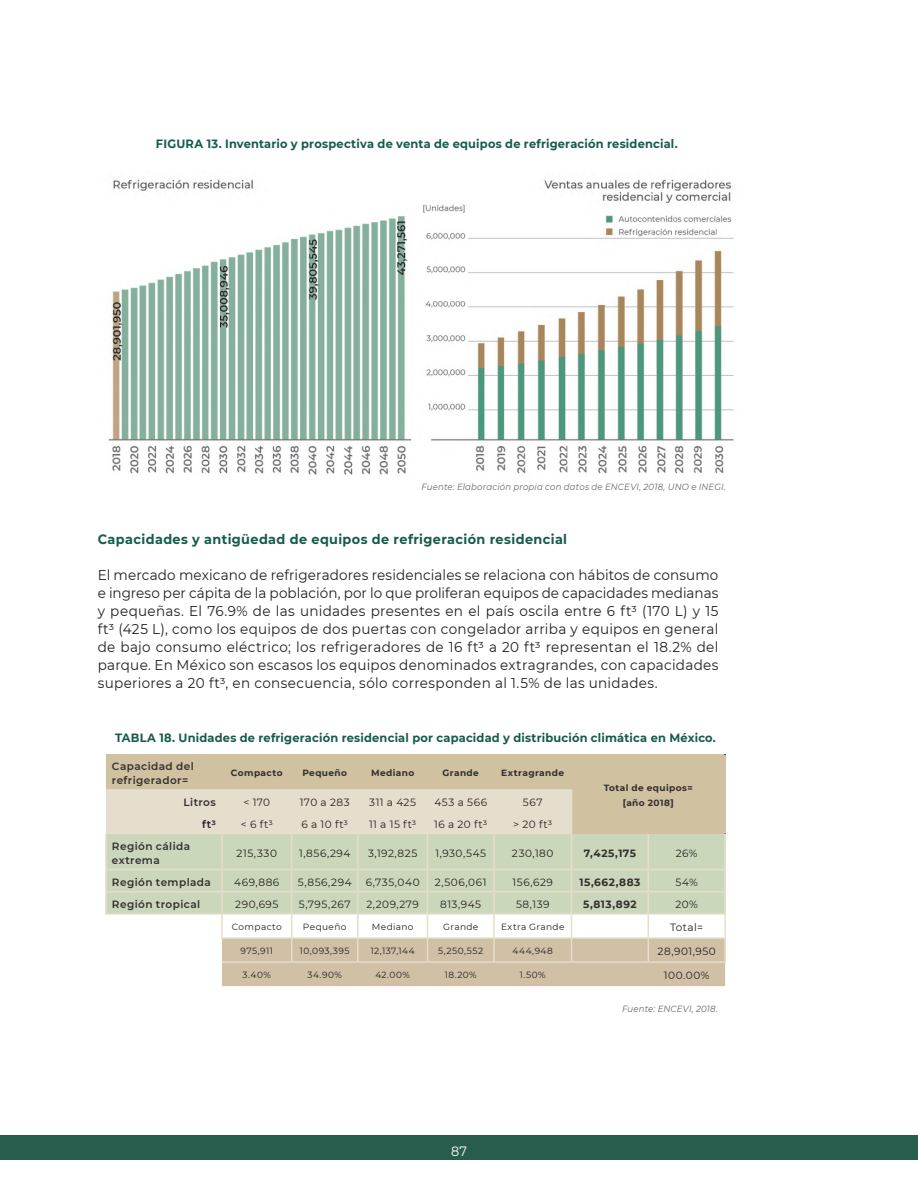
<style>
.page{position:relative;width:918px;height:1188px;background:#fff}
.page>*{position:absolute;margin:0;border:0;box-sizing:border-box;transform-origin:0 0}
.t1{font:14.25px/18px "Montserrat";letter-spacing:.025em;color:#231f20;text-align:justify;scale:.95 1}
.t2{font:700 13.5px "Montserrat";letter-spacing:.03em;color:#165b4e;scale:.95 1}
.t3{font:13.5px "Montserrat";color:#fff;scale:.95 1}
.t4{font:700 12px "Montserrat";letter-spacing:.015em;color:#165b4e;scale:.95 1}
.t5{font:10.5px "Montserrat";letter-spacing:.05em;color:#231f20}
.t6{font:600 10.5px/13.5px "Montserrat";letter-spacing:.04em;color:#312f30}
.t7{font:700 10.5px "Montserrat";letter-spacing:.05em;color:#312f30}
.t8{font:600 10.5px "Montserrat";color:#231f20}
.t9{font:9px "Montserrat";letter-spacing:.045em;color:#231f20}
.t10{font:italic 9px "Montserrat";letter-spacing:.02em;color:#656969;scale:.95 1}
.t11{font:700 9px "Montserrat";letter-spacing:.045em;color:#312f30}
</style>
<div class="page">
<div style="left:0;top:1136px;width:918px;height:24px;background:#285c4d"></div>
<img style="left:108px;top:179px;width:626px;height:296px">
<div style="left:106px;top:754px;width:618px;height:80px;background:#d0c2a0"></div>
<div style="left:107px;top:834px;width:617px;height:79px;background:#cbd7ba"></div>
<hr style="left:724px;top:754px;width:2px;height:36px;background:#231f20">
<hr style="left:105px;top:834px;width:2px;height:35px;background:#e6decc">
<hr style="left:221px;top:834px;width:2px;height:35px;background:#e6decc">
<hr style="left:291px;top:834px;width:1px;height:35px;background:#e6decc">
<hr style="left:357px;top:834px;width:2px;height:35px;background:#e6decc">
<hr style="left:427px;top:834px;width:1px;height:35px;background:#e6decc">
<hr style="left:493px;top:834px;width:2px;height:35px;background:#e6decc">
<hr style="left:571px;top:834px;width:1px;height:35px;background:#e6decc">
<hr style="left:648px;top:834px;width:1px;height:35px;background:#e6decc">
<hr style="left:724px;top:834px;width:2px;height:36px;background:#e6decc">
<hr style="left:221px;top:915px;width:2px;height:22px;background:#e6decc">
<hr style="left:724px;top:914px;width:2px;height:24px;background:#e6decc">
<div style="left:106px;top:790px;width:466px;height:44px;background:#e6decc"></div>
<hr style="left:221px;top:937px;width:71px;height:2px;background:#e6decc">
<hr style="left:724px;top:938px;width:2px;height:23px;background:#e6decc">
<hr style="left:648px;top:961px;width:78px;height:2px;background:#e6decc">
<hr style="left:105px;top:892px;width:2px;height:21px;background:#e6decc">
<hr style="left:221px;top:893px;width:2px;height:20px;background:#e6decc">
<hr style="left:724px;top:892px;width:2px;height:22px;background:#e6decc">
<hr style="left:105px;top:913px;width:117px;height:2px;background:#e6decc">
<hr style="left:105px;top:870px;width:2px;height:22px;background:#e6decc">
<hr style="left:105px;top:869px;width:117px;height:1px;background:#e6decc">
<hr style="left:222px;top:869px;width:70px;height:1px;background:#e6decc">
<hr style="left:292px;top:869px;width:66px;height:1px;background:#e6decc">
<hr style="left:358px;top:869px;width:70px;height:1px;background:#e6decc">
<hr style="left:428px;top:869px;width:66px;height:1px;background:#e6decc">
<hr style="left:494px;top:869px;width:78px;height:1px;background:#e6decc">
<hr style="left:572px;top:869px;width:76px;height:1px;background:#e6decc">
<hr style="left:648px;top:869px;width:76px;height:1px;background:#e6decc">
<hr style="left:221px;top:870px;width:2px;height:21px;background:#e6decc">
<svg style="left:222px;top:870px;width:503px;height:116px"></svg>
<hr style="left:724px;top:870px;width:2px;height:22px;background:#e6decc">
<hr style="left:107px;top:891px;width:115px;height:2px;background:#e6decc">
<hr style="left:222px;top:891px;width:70px;height:2px;background:#e6decc">
<hr style="left:292px;top:891px;width:66px;height:2px;background:#e6decc">
<hr style="left:358px;top:891px;width:70px;height:2px;background:#e6decc">
<hr style="left:428px;top:891px;width:66px;height:2px;background:#e6decc">
<hr style="left:494px;top:891px;width:78px;height:2px;background:#e6decc">
<hr style="left:572px;top:891px;width:76px;height:2px;background:#e6decc">
<hr style="left:648px;top:891px;width:76px;height:2px;background:#e6decc">
<hr style="left:722px;top:755px;width:4px;height:79px;background:#d1bfa6">
<p class="t4" style="left:156px;top:136px;width:551px">FIGURA 13. Inventario y prospectiva de venta de equipos de refrigeración residencial.</p>
<p class="t10" style="left:422px;top:481px;width:322px">Fuente: Elaboración propia con datos de ENCEVI, 2018, UNO e INEGI.</p>
<p class="t2" style="left:98px;top:531px;width:496px">Capacidades y antigüedad de equipos de refrigeración residencial</p>
<p class="t1" style="left:98px;top:566px;width:655px">El mercado mexicano de refrigeradores residenciales se relaciona con hábitos de consumo e ingreso per cápita de la población, por lo que proliferan equipos de capacidades medianas y pequeñas. El 76.9% de las unidades presentes en el país oscila entre 6 ft3 (170 L) y 15 ft3 (425 L), como los equipos de dos puertas con congelador arriba y equipos en general de bajo consumo eléctrico; los refrigeradores de 16 ft3 a 20 ft3 representan el 18.2% del parque. En México son escasos los equipos denominados extragrandes, con capacidades superiores a 20 ft3, en consecuencia, sólo corresponden al 1.5% de las unidades.</p>
<p class="t4" style="left:115px;top:730px;width:634px">TABLA 18. Unidades de refrigeración residencial por capacidad y distribución climática en México.</p>
<p class="t6" style="left:112px;top:760px;width:83px">Capacidad del refrigerador=</p>
<p class="t11" style="left:231px;top:767px;width:53px">Compacto</p>
<p class="t11" style="left:302px;top:767px;width:46px">Pequeño</p>
<p class="t11" style="left:371px;top:767px;width:45px">Mediano</p>
<p class="t11" style="left:443px;top:767px;width:38px">Grande</p>
<p class="t11" style="left:501px;top:767px;width:64px">Extragrande</p>
<p class="t11" style="left:604px;top:782px;width:91px">Total de equipos=</p>
<p class="t6" style="left:184px;top:795px;width:34px">Litros</p>
<p class="t5" style="left:243px;top:796px;width:28px">&lt; 170</p>
<p class="t5" style="left:300px;top:796px;width:51px">170 a 283</p>
<p class="t5" style="left:369px;top:796px;width:49px">311 a 425</p>
<p class="t5" style="left:434px;top:796px;width:54px">453 a 566</p>
<p class="t5" style="left:523px;top:796px;width:21px">567</p>
<p class="t11" style="left:623px;top:797px;width:52px">[año 2018]</p>
<p class="t8" style="left:202px;top:818px;width:15px">ft3</p>
<p class="t5" style="left:241px;top:818px;width:34px">&lt; 6 ft3</p>
<p class="t5" style="left:301px;top:818px;width:48px">6 a 10 ft3</p>
<p class="t5" style="left:369px;top:818px;width:49px">11 a 15 ft3</p>
<p class="t5" style="left:434px;top:818px;width:55px">16 a 20 ft3</p>
<p class="t5" style="left:513px;top:818px;width:40px">&gt; 20 ft3</p>
<p class="t6" style="left:112px;top:840px;width:80px">Región cálida extrema</p>
<p class="t5" style="left:237px;top:847px;width:42px">215,330</p>
<p class="t5" style="left:299px;top:847px;width:53px">1,856,294</p>
<p class="t5" style="left:368px;top:847px;width:51px">3,192,825</p>
<p class="t5" style="left:435px;top:847px;width:52px">1,930,545</p>
<p class="t5" style="left:512px;top:847px;width:43px">230,180</p>
<p class="t7" style="left:584px;top:847px;width:54px">7,425,175</p>
<p class="t5" style="left:676px;top:847px;width:23px">26%</p>
<p class="t6" style="left:112px;top:875px;width:101px">Región templada</p>
<p class="t5" style="left:234px;top:876px;width:47px">469,886</p>
<p class="t5" style="left:298px;top:876px;width:55px">5,856,294</p>
<p class="t5" style="left:366px;top:876px;width:55px">6,735,040</p>
<p class="t5" style="left:435px;top:876px;width:53px">2,506,061</p>
<p class="t5" style="left:513px;top:876px;width:42px">156,629</p>
<p class="t7" style="left:579px;top:876px;width:63px">15,662,883</p>
<p class="t5" style="left:676px;top:876px;width:24px">54%</p>
<p class="t6" style="left:112px;top:897px;width:90px">Región tropical</p>
<p class="t5" style="left:235px;top:898px;width:45px">290,695</p>
<p class="t5" style="left:299px;top:898px;width:53px">5,795,267</p>
<p class="t5" style="left:366px;top:898px;width:54px">2,209,279</p>
<p class="t5" style="left:440px;top:898px;width:43px">813,945</p>
<p class="t5" style="left:516px;top:898px;width:35px">58,139</p>
<p class="t7" style="left:583px;top:898px;width:55px">5,813,892</p>
<p class="t5" style="left:675px;top:898px;width:24px">20%</p>
<p class="t9" style="left:232px;top:922px;width:52px">Compacto</p>
<p class="t9" style="left:303px;top:922px;width:45px">Pequeño</p>
<p class="t9" style="left:372px;top:922px;width:43px">Mediano</p>
<p class="t9" style="left:443px;top:922px;width:37px">Grande</p>
<p class="t9" style="left:501px;top:922px;width:65px">Extra Grande</p>
<p class="t5" style="left:670px;top:921px;width:35px">Total=</p>
<p class="t9" style="left:241px;top:946px;width:34px">975,911</p>
<p class="t9" style="left:300px;top:946px;width:51px">10,093,395</p>
<p class="t9" style="left:371px;top:946px;width:45px">12,137,144</p>
<p class="t9" style="left:438px;top:946px;width:47px">5,250,552</p>
<p class="t9" style="left:513px;top:946px;width:42px">444,948</p>
<p class="t5" style="left:658px;top:945px;width:60px">28,901,950</p>
<p class="t9" style="left:243px;top:970px;width:30px">3.40%</p>
<p class="t9" style="left:308px;top:970px;width:36px">34.90%</p>
<p class="t9" style="left:375px;top:970px;width:36px">42.00%</p>
<p class="t9" style="left:445px;top:970px;width:33px">18.20%</p>
<p class="t9" style="left:520px;top:970px;width:27px">1.50%</p>
<p class="t5" style="left:664px;top:969px;width:47px">100.00%</p>
<p class="t3" style="left:451px;top:1143px;width:18px">87</p>
<p class="t10" style="left:622px;top:1003px;width:102px">Fuente: ENCEVI, 2018.</p>
</div>
